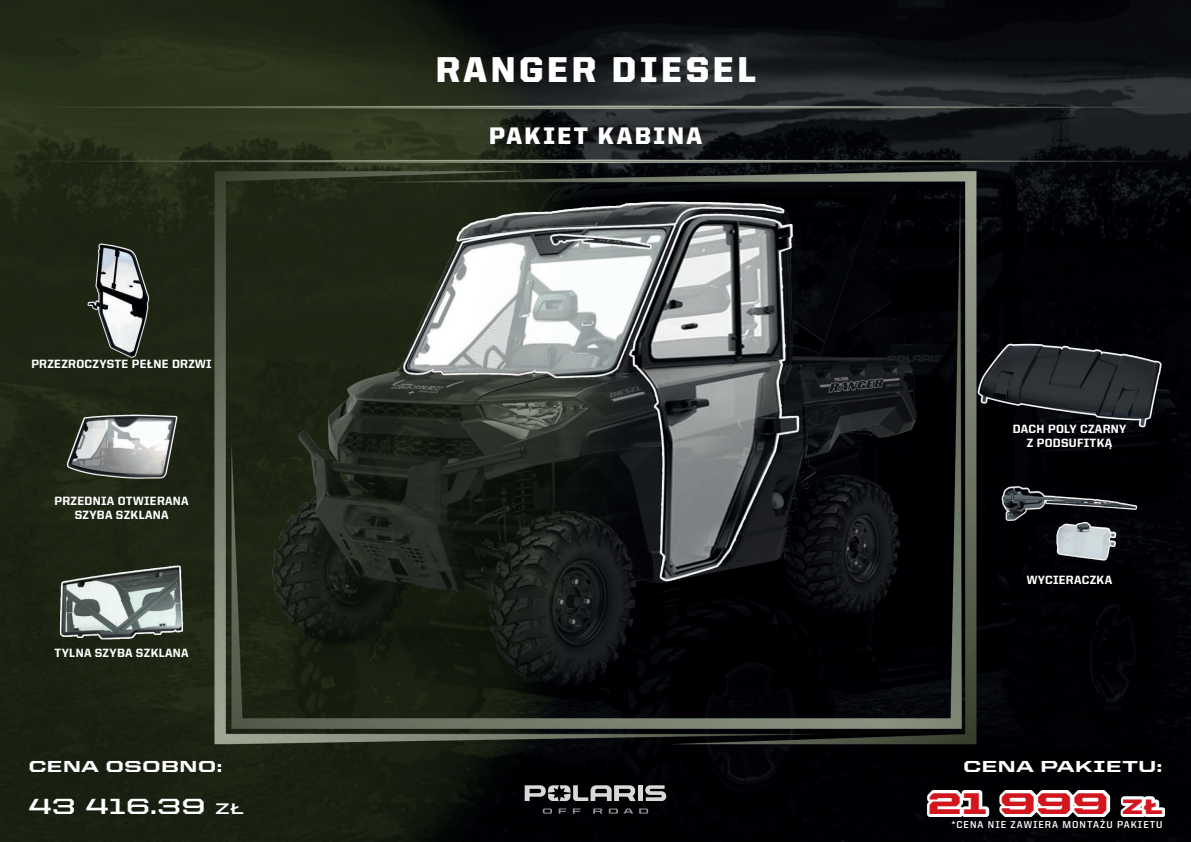
<style>
.page{position:relative;width:1191px;height:842px;background:#fff}
.page>*{position:absolute;margin:0;border:0;box-sizing:border-box;transform-origin:0 0}
.t1{font:900 36px "United Sans Reg";letter-spacing:.1em;color:#fff}
.t2{font:900 30px "United Sans Ext";color:#d2161e}
.t3{font:900 24px "United Sans Reg";letter-spacing:.1em;color:#fff}
.t4{font:700 22px "United Sans Ext";color:#fff}
.t5{font:800 16px "United Sans Ext";color:#fff}
.t6{font:800 12px/14.4px "United Sans Reg";letter-spacing:.025em;color:#fff;text-align:center}
.t7{font:700 10px "United Sans Reg";letter-spacing:.1em;color:#fff}
.s1{font-size:15.4px}
.s2{font-size:21px}
</style>
<div class="page">
<img style="left:0;top:0;width:1191px;height:842px">
<img style="left:215px;top:187px;width:761px;height:524px">
<hr style="left:638px;top:785px;width:4px;height:16px;background:#d8d8d8">
<svg style="left:645px;top:785px;width:21px;height:16px"></svg>
<svg style="left:524px;top:785px;width:111px;height:16px;background:#757576"></svg>
<svg style="left:543px;top:808px;width:9px;height:6px"></svg>
<svg style="left:559px;top:808px;width:7px;height:6px"></svg>
<svg style="left:573px;top:808px;width:7px;height:6px"></svg>
<svg style="left:593px;top:808px;width:9px;height:6px"></svg>
<svg style="left:639px;top:808px;width:9px;height:6px"></svg>
<svg style="left:609px;top:808px;width:24px;height:6px"></svg>
<svg style="left:926px;top:790px;width:239px;height:27px"></svg>
<img style="left:61px;top:243px;width:121px;height:121px">
<img style="left:976px;top:316px;width:186px;height:139px">
<img style="left:52px;top:388px;width:139px;height:140px">
<img style="left:52px;top:532px;width:139px;height:140px">
<img style="left:976px;top:460px;width:186px;height:140px">
<p class="t1" style="left:436px;top:49px;width:322px">RANGER DIESEL</p>
<p class="t6" style="left:31px;top:356px;width:182px">PRZEZROCZYSTE PEŁNE DRZWI</p>
<p class="t6" style="left:55px;top:493px;width:136px">PRZEDNIA OTWIERANA<br>SZYBA SZKLANA</p>
<p class="t6" style="left:55px;top:645px;width:136px">TYLNA SZYBA SZKLANA</p>
<p class="t3" style="left:489px;top:122px;width:214px">PAKIET KABINA</p>
<p class="t6" style="left:1012px;top:421px;width:115px">DACH POLY CZARNY</p>
<p class="t6" style="left:1026px;top:436px;width:87px">Z PODSUFITKĄ</p>
<p class="t6" style="left:1026px;top:573px;width:87px">WYCIERACZKA</p>
<p class="t5" style="left:28px;top:757px;width:196px">CENA OSOBNO:</p>
<p class="t5" style="left:963px;top:757px;width:201px">CENA PAKIETU:</p>
<p class="t4" style="left:28px;top:793px;width:217px">43 416.39 <span class="s1">zł</span></p>
<p class="t2" style="left:927px;top:785px;width:237px">21 999 <span class="s2">zł</span></p>
<p class="t7" style="left:952px;top:819px;width:212px">*CENA NIE ZAWIERA MONTAŻU PAKIETU</p>
</div>
